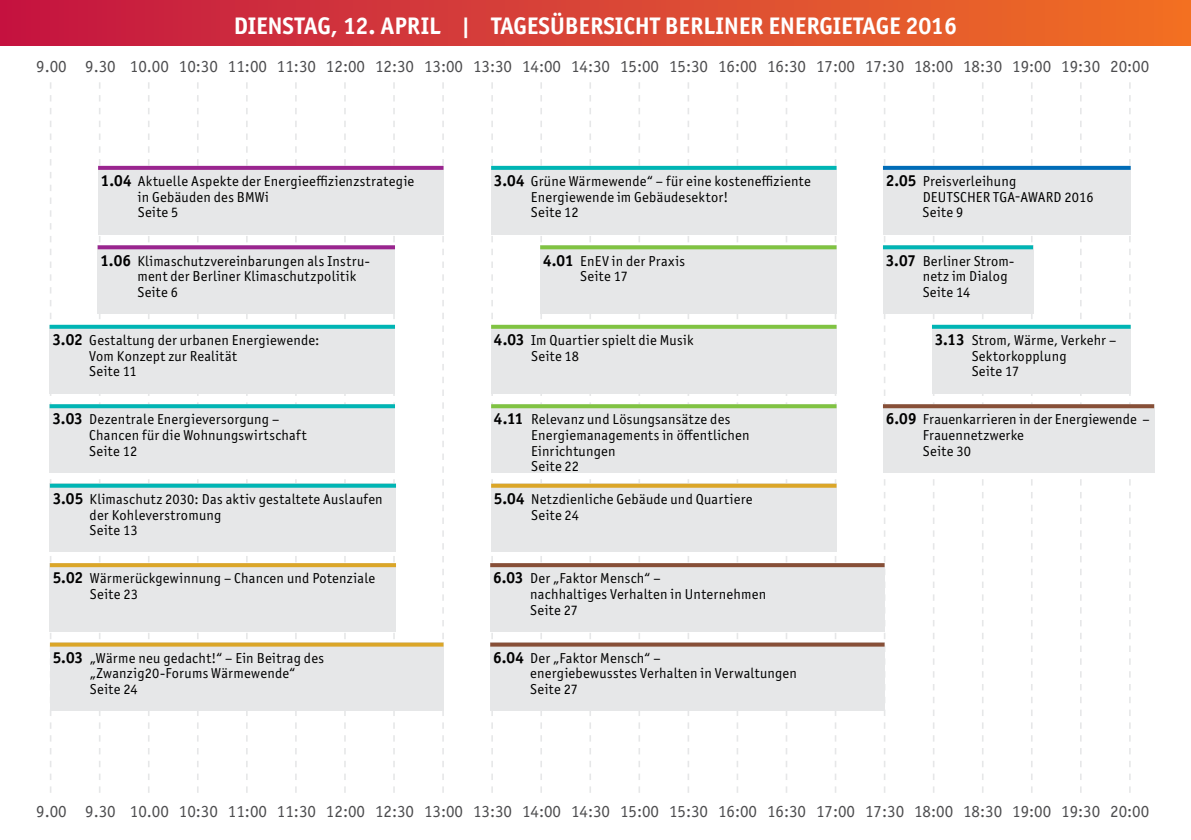
<style>
.page{position:relative;width:1191px;height:840px;background:#fff}
.page>*{position:absolute;margin:0;border:0;box-sizing:border-box;transform-origin:0 0}
.t1{font:700 24px "Officina Sans ITC Pro";color:#fff}
.t2{font:17px "Officina Sans ITC Pro";color:#4d4d4f}
.t3{font:14.4px/15.6px "Officina Sans ITC Pro";letter-spacing:.02em;color:#000}
.s1{font-weight:700;font-size:16px}
</style>
<div class="page">
<div style="left:0;top:0;width:1191px;height:45px;background:linear-gradient(to right,#c31744,#f07125)"></div>
<svg style="left:50px;top:82px;width:1px;height:710px"></svg>
<svg style="left:99px;top:82px;width:1px;height:710px"></svg>
<svg style="left:148px;top:82px;width:1px;height:710px"></svg>
<svg style="left:197px;top:82px;width:2px;height:710px"></svg>
<svg style="left:246px;top:82px;width:2px;height:710px"></svg>
<svg style="left:295px;top:82px;width:2px;height:710px"></svg>
<svg style="left:344px;top:82px;width:2px;height:710px"></svg>
<svg style="left:393px;top:82px;width:2px;height:710px"></svg>
<svg style="left:442px;top:82px;width:2px;height:710px"></svg>
<svg style="left:491px;top:82px;width:2px;height:710px"></svg>
<svg style="left:540px;top:82px;width:2px;height:710px"></svg>
<svg style="left:589px;top:82px;width:2px;height:710px"></svg>
<svg style="left:638px;top:82px;width:2px;height:710px"></svg>
<svg style="left:687px;top:82px;width:2px;height:710px"></svg>
<svg style="left:736px;top:82px;width:2px;height:710px"></svg>
<svg style="left:785px;top:82px;width:2px;height:710px"></svg>
<svg style="left:834px;top:82px;width:2px;height:710px"></svg>
<svg style="left:883px;top:82px;width:2px;height:710px"></svg>
<svg style="left:933px;top:82px;width:1px;height:710px"></svg>
<svg style="left:982px;top:82px;width:1px;height:710px"></svg>
<svg style="left:1031px;top:82px;width:1px;height:710px"></svg>
<svg style="left:1080px;top:82px;width:1px;height:710px"></svg>
<svg style="left:1129px;top:82px;width:1px;height:710px"></svg>
<div style="left:491px;top:166px;width:345px;height:68px;background:#e6e7e8"></div>
<svg style="left:491px;top:166px;width:345px;height:4px"></svg>
<div style="left:540px;top:245px;width:296px;height:68px;background:#e6e7e8"></div>
<svg style="left:540px;top:245px;width:296px;height:4px"></svg>
<div style="left:50px;top:325px;width:345px;height:68px;background:#e6e7e8"></div>
<svg style="left:50px;top:324px;width:345px;height:4px"></svg>
<div style="left:50px;top:404px;width:345px;height:68px;background:#e6e7e8"></div>
<svg style="left:50px;top:404px;width:345px;height:4px"></svg>
<div style="left:50px;top:483px;width:346px;height:68px;background:#e6e7e8"></div>
<svg style="left:50px;top:483px;width:346px;height:4px"></svg>
<div style="left:491px;top:325px;width:345px;height:68px;background:#e6e7e8"></div>
<svg style="left:491px;top:324px;width:345px;height:4px"></svg>
<div style="left:50px;top:563px;width:346px;height:68px;background:#e6e7e8"></div>
<svg style="left:50px;top:563px;width:346px;height:4px"></svg>
<div style="left:50px;top:642px;width:393px;height:68px;background:#e6e7e8"></div>
<svg style="left:50px;top:642px;width:393px;height:4px;background:#dcb045"></svg>
<div style="left:491px;top:404px;width:345px;height:68px;background:#e6e7e8"></div>
<svg style="left:491px;top:404px;width:345px;height:4px"></svg>
<div style="left:491px;top:483px;width:345px;height:68px;background:#e6e7e8"></div>
<svg style="left:491px;top:483px;width:345px;height:4px"></svg>
<div style="left:98px;top:166px;width:345px;height:68px;background:#e6e7e8"></div>
<svg style="left:98px;top:166px;width:345px;height:4px"></svg>
<div style="left:98px;top:245px;width:297px;height:68px;background:#e6e7e8"></div>
<svg style="left:98px;top:245px;width:297px;height:4px"></svg>
<div style="left:883px;top:166px;width:247px;height:68px;background:#e6e7e8"></div>
<svg style="left:883px;top:166px;width:247px;height:4px"></svg>
<div style="left:490px;top:563px;width:394px;height:68px;background:#e6e7e8"></div>
<svg style="left:490px;top:563px;width:394px;height:4px;background:#8a543d"></svg>
<div style="left:883px;top:245px;width:150px;height:68px;background:#e6e7e8"></div>
<svg style="left:883px;top:245px;width:150px;height:4px"></svg>
<div style="left:932px;top:325px;width:198px;height:68px;background:#e6e7e8"></div>
<svg style="left:932px;top:324px;width:198px;height:4px"></svg>
<div style="left:490px;top:642px;width:394px;height:68px;background:#e6e7e8"></div>
<svg style="left:490px;top:642px;width:394px;height:4px;background:#956652"></svg>
<div style="left:883px;top:404px;width:271px;height:68px;background:#e6e7e8"></div>
<svg style="left:883px;top:404px;width:271px;height:4px"></svg>
<h1 class="t1" style="left:234px;top:11px;width:27px">DIENSTAG</h1>
<h1 class="t1" style="left:331px;top:11px;width:76px">, 12. APRIL</h1>
<h1 class="t1" style="left:461px;top:11px;width:53px">| TAGESÜBERSICHT</h1>
<h1 class="t1" style="left:665px;top:11px;width:27px">BERLINER</h1>
<h1 class="t1" style="left:768px;top:11px;width:25px">ENERGIETAGE</h1>
<h1 class="t1" style="left:905px;top:11px;width:53px">2016</h1>
<p class="t2" style="left:36px;top:56px;width:1114px">9.00 9.30 10.00 10:30 11:00 11:30 12:00 12:30 13:00 13:30 14:00 14:30 15:00 15:30 16:00 16:30 17:00 17:30 18:00 18:30 19:00 19:30 20:00</p>
<p class="t3" style="left:138px;top:173px;width:278px;text-indent:-37px"><span class="s1">1.04</span> Aktuelle Aspekte der Energieeffizienzstrategie in Gebäuden des BMWi<br>Seite 5</p>
<p class="t3" style="left:137px;top:253px;width:231px;text-indent:-37px"><span class="s1">1.06</span> Klimaschutzvereinbarungen als Instru&shy;ment der Berliner Klimaschutzpolitik<br>Seite 6</p>
<p class="t3" style="left:89px;top:332px;width:232px;text-indent:-37px"><span class="s1">3.02</span> Gestaltung der urbanen Energiewende:<br>Vom Konzept zur Realität<br>Seite 11</p>
<p class="t3" style="left:52px;top:411px;width:228px"><span class="s1">3.03</span> Dezentrale Energieversorgung –<br>C</p>
<p class="t3" style="left:89px;top:427px;width:219px;text-indent:7px">hancen für die Wohnungswirtschaft<br>Seite 12</p>
<p class="t3" style="left:90px;top:491px;width:295px;text-indent:-37px"><span class="s1">3.05</span> Klimaschutz 2030: Das aktiv gestaltete Auslaufen der Kohleverstromung<br>Seite 13</p>
<p class="t3" style="left:90px;top:570px;width:287px;text-indent:-37px"><span class="s1">5.02</span> Wärmerückgewinnung – Chancen und Potenziale<br>Seite 23</p>
<p class="t3" style="left:90px;top:649px;width:236px;text-indent:-37px"><span class="s1">5.03</span> „Wärme neu gedacht!“ – Ein Beitrag des „Zwanzig20-Forums Wärmewende“<br>Seite 24</p>
<p class="t3" style="left:531px;top:173px;width:281px;text-indent:-37px"><span class="s1">3.04</span> Grüne Wärmewende“ – für eine kosteneffiziente<br>Energiewende im Gebäudesektor!<br>Seite 12</p>
<p class="t3" style="left:580px;top:253px;width:106px;text-indent:-37px"><span class="s1">4.01</span> EnEV in der Praxis<br>Seite 17</p>
<p class="t3" style="left:531px;top:332px;width:164px;text-indent:-37px"><span class="s1">4.03</span> Im Quartier spielt die Musik<br>Seite 18</p>
<p class="t3" style="left:531px;top:411px;width:220px;text-indent:-37px"><span class="s1">4.11</span> Relevanz und Lösungsansätze des<br>Energiemanagements in öffentlichen<br>Einrichtungen<br>Seite 22</p>
<p class="t3" style="left:531px;top:491px;width:223px;text-indent:-37px"><span class="s1">5.04</span> Netzdienliche Gebäude und Quartiere<br>Seite 24</p>
<p class="t3" style="left:530px;top:570px;width:237px;text-indent:-37px"><span class="s1">6.03</span> Der „Faktor Mensch“ –<br>nachhaltiges Verhalten in Unternehmen<br>Seite 27</p>
<p class="t3" style="left:530px;top:649px;width:268px;text-indent:-37px"><span class="s1">6.04</span> Der „Faktor Mensch“ –<br>energiebewusstes Verhalten in Verwaltungen<br>Seite 27</p>
<p class="t3" style="left:922px;top:173px;width:95px;text-indent:-37px"><span class="s1">2.05</span> Preisverleihung<br>Deuts</p>
<p class="t3" style="left:960px;top:189px;width:16px">cher</p>
<p class="t3" style="left:993px;top:189px;width:44px">TGA-Award</p>
<p class="t3" style="left:1064px;top:189px;width:30px">2016</p>
<p class="t3" style="left:922px;top:204px;width:42px">Seite 9</p>
<p class="t3" style="left:922px;top:253px;width:92px;text-indent:-37px"><span class="s1">3.07</span> Berliner Strom&shy;netz im Dialog<br>Seite 14</p>
<p class="t3" style="left:971px;top:332px;width:146px;text-indent:-37px"><span class="s1">3.13</span> Strom, Wärme, Verkehr –<br>Sektorkopplung<br>Seite 17</p>
<p class="t3" style="left:923px;top:411px;width:228px;text-indent:-37px"><span class="s1">6.09</span> Frauenkarrieren in der Energiewende –<br>Frauennetzwerke<br>Seite 30</p>
<p class="t2" style="left:36px;top:801px;width:1114px">9.00 9.30 10.00 10:30 11:00 11:30 12:00 12:30 13:00 13:30 14:00 14:30 15:00 15:30 16:00 16:30 17:00 17:30 18:00 18:30 19:00 19:30 20:00</p>
</div>
